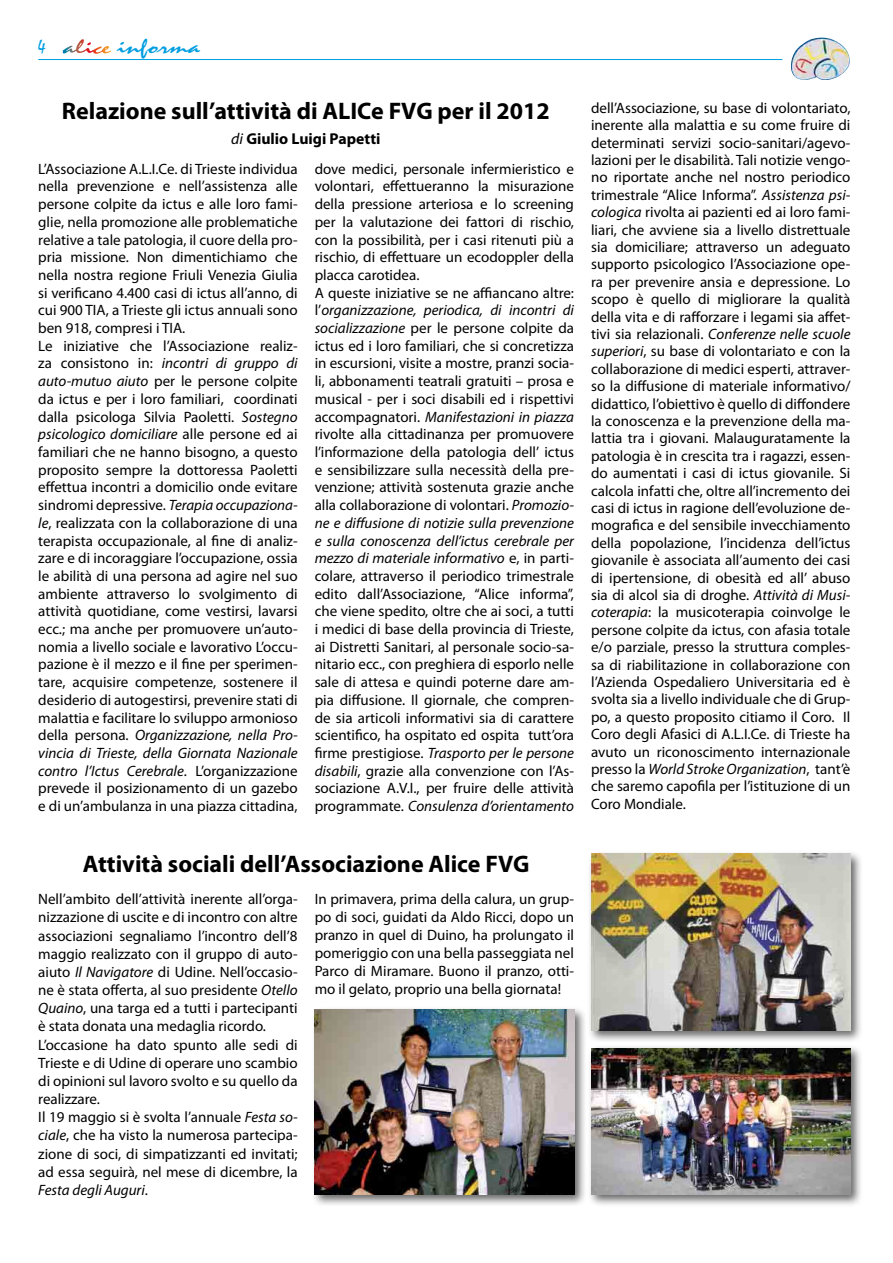
<style>
.page{position:relative;width:893px;height:1263px;background:#fff}
.page>*{position:absolute;margin:0;border:0;box-sizing:border-box;transform-origin:0 0}
.t1{font:700 24px "Myriad Pro";color:#000}
.t2{font:19.5px "Mistral";color:#009ee0;scale:1.47 1}
.t3{font:700 15.75px "Myriad Pro";color:#000}
.t4{font:15px/17.7px "Myriad Pro";color:#000}
.s1{font-size:16.5px}
.s2{color:#fff}
.s3{font-weight:400;font-style:italic}
.s4{font-style:italic}
</style>
<div class="page">
<hr style="left:38px;top:59px;width:744px;height:1px;background:#009ee0">
<img style="left:791px;top:38px;width:59px;height:42px">
<div style="left:311px;top:1006px;width:276px;height:202px;background:#000;opacity:.6"></div>
<img style="left:315px;top:1010px;width:259px;height:185px">
<div style="left:587px;top:850px;width:276px;height:193px;background:#000;opacity:.6"></div>
<img style="left:591px;top:854px;width:259px;height:176px">
<div style="left:587px;top:1044px;width:276px;height:164px;background:#000;opacity:.6"></div>
<img style="left:591px;top:1048px;width:259px;height:147px">
<h2 class="t2" style="left:38px;top:36px;width:111px"><span class="s1">4</span> <span class="s2">alice</span> informa</h2>
<h1 class="t1" style="left:62px;top:98px;width:490px">Relazione sull’attività di ALICe FVG per il 2012</h1>
<p class="t3" style="left:231px;top:130px;width:151px"><span class="s3">di</span> Giulio Luigi Papetti</p>
<p class="t4" style="left:38px;top:160px;width:261px">L’Associazione A.L.I.Ce. di Trieste individua nella prevenzione e nell’assistenza alle persone colpite da ictus e alle loro fami&shy;glie, nella promozione alle problematiche relative a tale patologia, il cuore della pro&shy;pria missione. Non dimentichiamo che nella nostra regione Friuli Venezia Giulia si verificano 4.400 casi di ictus all’anno, di cui 900 TIA, a Trieste gli ictus annuali sono ben 918, compresi i TIA.<br>Le iniziative che l’Associazione realiz&shy;za consistono in: <span class="s4">incontri di gruppo di auto-mutuo aiuto</span> per le persone colpite da ictus e per i loro familiari, coordinati dalla psicologa Silvia Paoletti. <span class="s4">Sostegno psicologico domiciliare</span> alle persone ed ai familiari che ne hanno bisogno, a questo proposito sempre la dottoressa Paoletti effettua incontri a domicilio onde evitare sindromi depressive. <span class="s4">Terapia occupaziona&shy;le</span>, realizzata con la collaborazione di una terapista occupazionale, al fine di analiz&shy;zare e di incoraggiare l’occupazione, ossia le abilità di una persona ad agire nel suo ambiente attraverso lo svolgimento di attività quotidiane, come vestirsi, lavarsi ecc.; ma anche per promuovere un’auto&shy;nomia a livello sociale e lavorativo L’occu&shy;pazione è il mezzo e il fine per sperimen&shy;tare, acquisire competenze, sostenere il desiderio di autogestirsi, prevenire stati di malattia e facilitare lo sviluppo armonioso della persona. <span class="s4">Organizzazione, nella Pro&shy;vincia di Trieste, della Giornata Nazionale contro l’Ictus Cerebrale</span>. L’organizzazione prevede il posizionamento di un gazebo e di un’ambulanza in una piazza cittadina,</p>
<p class="t4" style="left:315px;top:160px;width:261px">dove medici, personale infermieristico e volontari, effettueranno la misurazione della pressione arteriosa e lo screening per la valutazione dei fattori di rischio, con la possibilità, per i casi ritenuti più a rischio, di effettuare un ecodoppler della placca carotidea.<br>A queste iniziative se ne affiancano altre: l’<span class="s4">organizzazione, periodica, di incontri di socializzazione</span> per le persone colpite da ictus ed i loro familiari, che si concretizza in escursioni, visite a mostre, pranzi socia&shy;li, abbonamenti teatrali gratuiti – prosa e musical - per i soci disabili ed i rispettivi accompagnatori. <span class="s4">Manifestazioni in piazza </span>rivolte alla cittadinanza per promuovere l’informazione della patologia dell’ ictus e sensibilizzare sulla necessità della pre&shy;venzione; attività sostenuta grazie anche alla collaborazione di volontari. <span class="s4">Promozio&shy;ne e diffusione di notizie sulla prevenzione e sulla conoscenza dell’ictus cerebrale per mezzo di materiale informativo</span> e, in parti&shy;colare, attraverso il periodico trimestrale edito dall’Associazione, “Alice informa”, che viene spedito, oltre che ai soci, a tutti i medici di base della provincia di Trieste, ai Distretti Sanitari, al personale socio-sa&shy;nitario ecc., con preghiera di esporlo nelle sale di attesa e quindi poterne dare am&shy;pia diffusione. Il giornale, che compren&shy;de sia articoli informativi sia di carattere scientifico, ha ospitato ed ospita tutt’ora firme prestigiose. <span class="s4">Trasporto per le persone disabili</span>, grazie alla convenzione con l’As&shy;sociazione A.V.I., per fruire delle attività programmate. <span class="s4">Consulenza d’orientamento</span></p>
<h1 class="t1" style="left:83px;top:850px;width:448px">Attività sociali dell’Associazione Alice FVG</h1>
<p class="t4" style="left:38px;top:890px;width:261px;line-height:18.1px">Nell’ambito dell’attività inerente all’orga&shy;nizzazione di uscite e di incontro con altre associazioni segnaliamo l’incontro dell’8 maggio realizzato con il gruppo di auto&shy;aiuto <span class="s4">Il Navigatore</span> di Udine. Nell’occasio&shy;ne è stata offerta, al suo presidente <span class="s4">Otello Quaino</span>, una targa ed a tutti i partecipanti è stata donata una medaglia ricordo.<br>L’occasione ha dato spunto alle sedi di Trieste e di Udine di operare uno scambio di opinioni sul lavoro svolto e su quello da realizzare.<br>Il 19 maggio si è svolta l’annuale <span class="s4">Festa so&shy;ciale</span>, che ha visto la numerosa partecipa&shy;zione di soci, di simpatizzanti ed invitati; ad essa seguirà, nel mese di dicembre, la <span class="s4">Festa degli Auguri</span>.</p>
<p class="t4" style="left:315px;top:890px;width:261px;text-align:justify">In primavera, prima della calura, un grup&shy;po di soci, guidati da Aldo Ricci, dopo un pranzo in quel di Duino, ha prolungato il pomeriggio con una bella passeggiata nel Parco di Miramare. Buono il pranzo, otti&shy;mo il gelato, proprio una bella giornata!</p>
<p class="t4" style="left:591px;top:99px;width:261px;text-align:justify">dell’Associazione, su base di volontariato, inerente alla malattia e su come fruire di determinati servizi socio-sanitari/agevo&shy;lazioni per le disabilità. Tali notizie vengo&shy;no riportate anche nel nostro periodico trimestrale “Alice Informa”. <span class="s4">Assistenza psi&shy;cologica</span> rivolta ai pazienti ed ai loro fami&shy;liari, che avviene sia a livello distrettuale sia domiciliare; attraverso un adeguato supporto psicologico l’Associazione ope&shy;ra per prevenire ansia e depressione. Lo scopo è quello di migliorare la qualità della vita e di rafforzare i legami sia affet&shy;tivi sia relazionali. <span class="s4">Conferenze nelle scuole superiori</span>, su base di volontariato e con la collaborazione di medici esperti, attraver&shy;so la diffusione di materiale informativo/ didattico, l’obiettivo è quello di diffondere la conoscenza e la prevenzione della ma&shy;lattia tra i giovani. Malauguratamente la patologia è in crescita tra i ragazzi, essen&shy;do aumentati i casi di ictus giovanile. Si calcola infatti che, oltre all’incremento dei casi di ictus in ragione dell’evoluzione de&shy;mografica e del sensibile invecchiamento della popolazione, l’incidenza dell’ictus giovanile è associata all’aumento dei casi di ipertensione, di obesità ed all’ abuso sia di alcol sia di droghe. <span class="s4">Attività di Musi&shy;coterapia</span>: la musicoterapia coinvolge le persone colpite da ictus, con afasia totale e/o parziale, presso la struttura comples&shy;sa di riabilitazione in collaborazione con l’Azienda Ospedaliero Universitaria ed è svolta sia a livello individuale che di Grup&shy;po, a questo proposito citiamo il Coro. Il Coro degli Afasici di A.L.I.Ce. di Trieste ha avuto un riconoscimento internazionale presso la <span class="s4">World Stroke Organization</span>, tant’è che saremo capofila per l’istituzione di un Coro Mondiale.</p>
</div>
